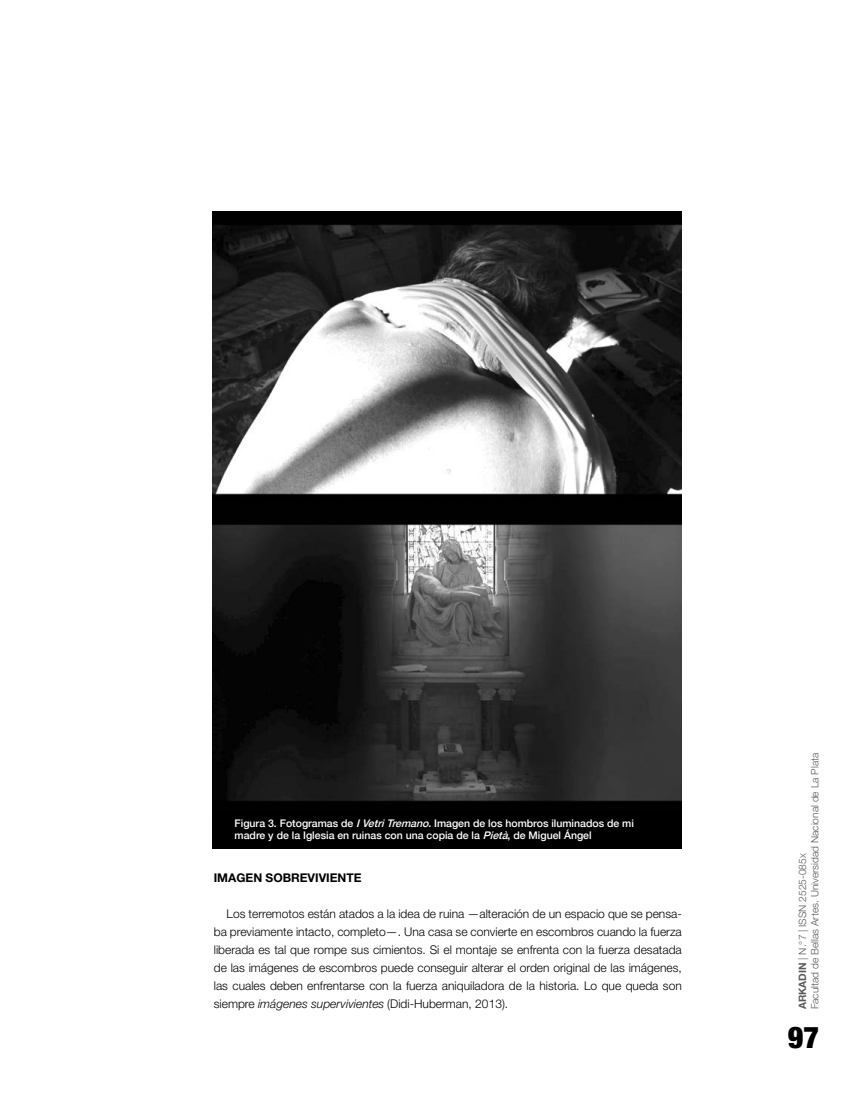
<style>
.page{position:relative;width:851px;height:1106px;background:#fff}
.page>*{position:absolute;margin:0;border:0;box-sizing:border-box;transform-origin:0 0}
.t1{font:900 condensed 30px "Helvetica Neue LT Std";color:#000}
.t2{font:300 12px/18px "Helvetica Neue LT Std";color:#000;text-align:justify}
.t3{font:700 12px "Helvetica Neue LT Std";color:#000}
.t4{font:500 10.5px/12.6px "Helvetica 65";color:#fff}
.t5{font:300 10.2px/12.3px "Helvetica Neue LT Std";color:#58595b}
.s1{font-style:italic}
.s2{font-family:"Helvetica 75";font-weight:700}
.s3{font-family:"Helvetica Neue LT Std Lt SC800";font-weight:400}
.s4{font-family:"Helvetica Neue LT Std Lt SC800";font-weight:400;font-size:8.1px}
</style>
<div class="page">
<img style="left:213px;top:212px;width:468px;height:601px">
<div style="left:213px;top:813px;width:468px;height:35px;background:#000"></div>
<p class="t4" style="left:234px;top:816px;width:400px">Figura 3. Fotogramas de <span class="s1">IVetriTremano</span>. Imagen de los hombros iluminados de mi madre y de la Iglesia en ruinas con una copia de la <span class="s1">Pietà</span>, de Miguel Ángel</p>
<p class="t3" style="left:214px;top:870px;width:149px">IMAGEN SOBREVIVIENTE</p>
<p class="t2" style="left:214px;top:904px;width:469px;text-indent:13px">Los terremotos están atados a la idea de ruina —alteración de un espacio que se pensa&shy;ba previamente intacto, completo—. Una casa se convierte en escombros cuando la fuerza liberada es tal que rompe sus cimientos. Si el montaje se enfrenta con la fuerza desatada de las imágenes de escombros puede conseguir alterar el orden original de las imágenes, las cuales deben enfrentarse con la fuerza aniquiladora de la historia. Lo que queda son siempre <span class="s1">imágenes supervivientes</span> (Didi-Huberman, 2013).</p>
<p class="t5" style="left:796px;top:1009px;width:258px;rotate:-90deg"><span class="s2">ARKADIN</span> | N.°7 | issn <span class="s3">2525-085</span><span class="s4">x<br></span>Facultad de Bellas Artes. Universidad Nacional de La Plata</p>
<h1 class="t1" style="left:787px;top:1018px;width:33px">97</h1>
</div>
